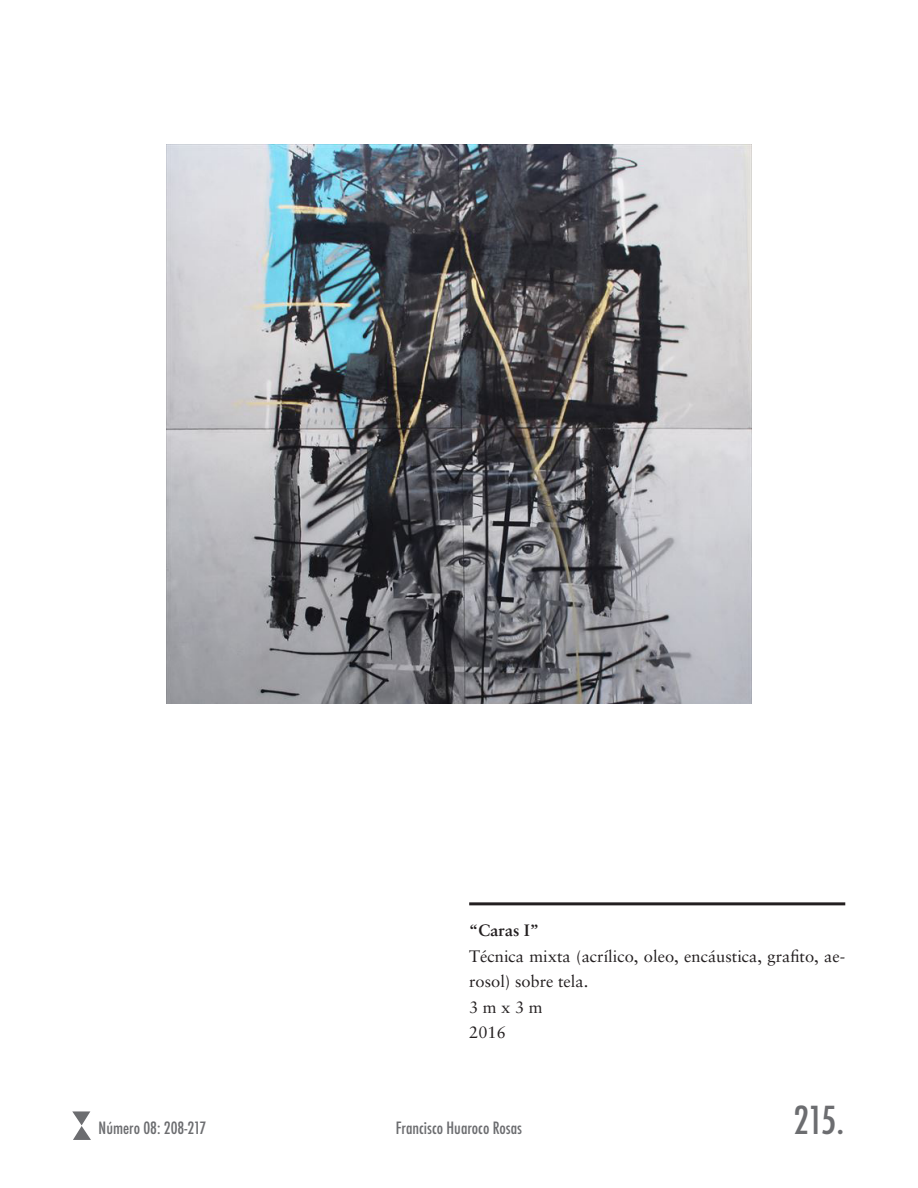
<style>
.page{position:relative;width:918px;height:1188px;background:#fff}
.page>*{position:absolute;margin:0;border:0;box-sizing:border-box;transform-origin:0 0}
.t1{font:500 condensed 37.5px "Futura";color:#6c6d70}
.t2{font:16.5px/25.5px "Sabon";color:#231f20}
.t3{font:500 condensed 16.5px "Futura";color:#6c6d70}
.t4{font:700 16.5px "Sabon";color:#231f20}
</style>
<div class="page">
<svg style="left:72px;top:1111px;width:19px;height:29px"></svg>
<hr style="left:469px;top:902px;width:376px;height:3px;background:#231f20">
<img style="left:167px;top:145px;width:584px;height:558px">
<p class="t4" style="left:469px;top:920px;width:71px">“Caras I”</p>
<p class="t2" style="left:469px;top:943px;width:378px">Técnica mixta (acrílico, oleo, encáustica, grafito, ae&shy;rosol) sobre tela.</p>
<p class="t2" style="left:469px;top:994px;width:75px">3 m x 3 m</p>
<p class="t2" style="left:469px;top:1020px;width:38px">2016</p>
<p class="t3" style="left:99px;top:1117px;width:109px">Número 08: 208-217</p>
<p class="t3" style="left:396px;top:1117px;width:128px">Francisco Huaroco Rosas</p>
<h1 class="t1" style="left:793px;top:1096px;width:52px">215.</h1>
</div>
